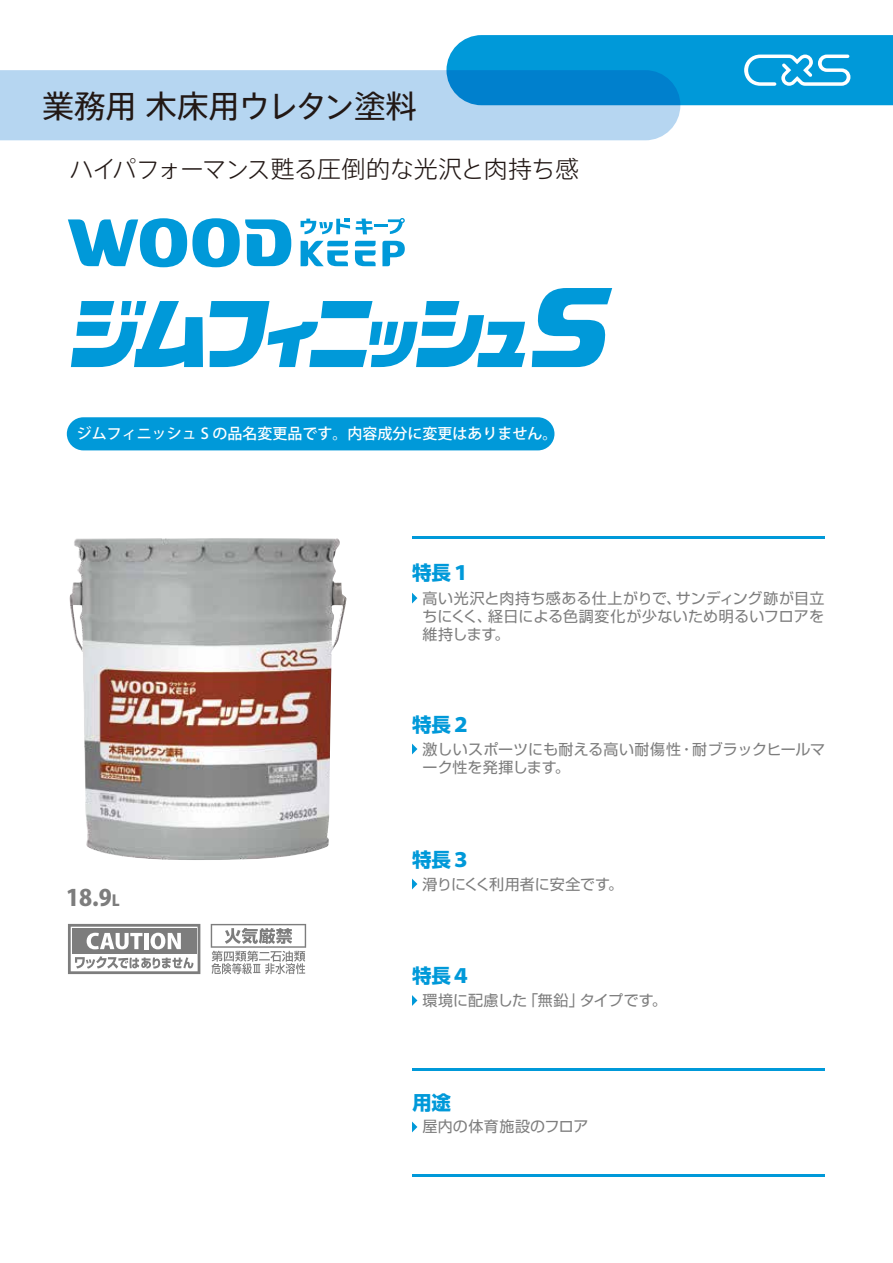
<style>
.page{position:relative;width:893px;height:1263px;background:#fff}
.page>*{position:absolute;margin:0;border:0;box-sizing:border-box;transform-origin:0 0}
.t1{font:31.5px "Axis Std";letter-spacing:-.015em;color:#221815}
.t2{font:300 24px "Axis Std";letter-spacing:-.035em;color:#221815}
.t3{font:800 22.5px "Koz Go Pro";color:#7d7d7d}
.t4{font:700 19.5px "Shin Go Pro";color:#0099d9}
.t5{font:15px/18px "Shin Go Pro";letter-spacing:.005em;color:#7d7d7d;text-align:justify}
.t6{font:500 15px "Koz Go Pro";color:#fff}
.t7{font:15px "Shin Go Pro";letter-spacing:-.015em;color:#7d7d7d}
.s1{font-family:"Koz Go Pro";font-weight:800}
.s2{font-size:15px}
</style>
<div class="page">
<img style="left:69px;top:538px;width:278px;height:322px">
<hr style="left:412px;top:1175px;width:412px;height:2px;background:#0099d9">
<hr style="left:412px;top:1068px;width:412px;height:3px;background:#0099d9">
<hr style="left:412px;top:537px;width:412px;height:2px;background:#0099d9">
<svg style="left:412px;top:593px;width:5px;height:10px"></svg>
<svg style="left:412px;top:744px;width:5px;height:10px"></svg>
<svg style="left:412px;top:878px;width:5px;height:11px"></svg>
<svg style="left:412px;top:995px;width:5px;height:11px"></svg>
<svg style="left:412px;top:1121px;width:5px;height:11px"></svg>
<svg style="left:68px;top:924px;width:132px;height:50px"></svg>
<svg style="left:211px;top:924px;width:95px;height:50px"></svg>
<div style="left:0;top:70px;width:680px;height:70px;background:#b6d6f1"></div>
<svg style="left:446px;top:35px;width:447px;height:70px"></svg>
<svg style="left:68px;top:218px;width:223px;height:49px"></svg>
<svg style="left:301px;top:219px;width:49px;height:15px"></svg>
<svg style="left:356px;top:218px;width:49px;height:16px"></svg>
<svg style="left:382px;top:241px;width:23px;height:25px"></svg>
<svg style="left:301px;top:241px;width:47px;height:25px"></svg>
<svg style="left:355px;top:241px;width:21px;height:25px"></svg>
<svg style="left:71px;top:301px;width:132px;height:66px"></svg>
<svg style="left:210px;top:301px;width:315px;height:66px"></svg>
<svg style="left:532px;top:288px;width:80px;height:79px"></svg>
<div style="left:67px;top:417px;width:487px;height:33px;background:#0099d9;border-radius:17px"></div>
<p class="t1" style="left:43px;top:82px;width:376px">業務用 木床用ウレタン塗料</p>
<p class="t2" style="left:70px;top:152px;width:511px">ハイパフォーマンス甦る圧倒的な光沢と肉持ち感</p>
<p class="t6" style="left:77px;top:424px;width:482px">ジムフィニッシュ S の品名変更品です。内容成分に変更はありません。</p>
<p class="t4" style="left:412px;top:557px;width:60px">特長<span class="s1">１</span></p>
<p class="t5" style="left:423px;top:587px;width:403px">高い光沢と肉持ち感ある仕上がりで、サンディング跡が目立ちにくく、経日による色調変化が少ないため明るいフロアを維持します。</p>
<p class="t3" style="left:66px;top:883px;width:55px">18.9<span class="s2">L</span></p>
<p class="t4" style="left:412px;top:709px;width:60px">特長<span class="s1">２</span></p>
<p class="t5" style="left:423px;top:738px;width:404px">激しいスポーツにも耐える高い耐傷性・耐ブラックヒールマーク性を発揮します。</p>
<p class="t4" style="left:412px;top:844px;width:60px">特長<span class="s1">３</span></p>
<p class="t7" style="left:423px;top:871px;width:202px">滑りにくく利用者に安全です。</p>
<p class="t4" style="left:412px;top:960px;width:60px">特長<span class="s1">４</span></p>
<p class="t5" style="left:423px;top:989px;width:246px">環境に配慮した「無鉛」タイプです。</p>
<p class="t4" style="left:412px;top:1087px;width:40px">用途</p>
<p class="t5" style="left:423px;top:1116px;width:167px">屋内の体育施設のフロア</p>
</div>
